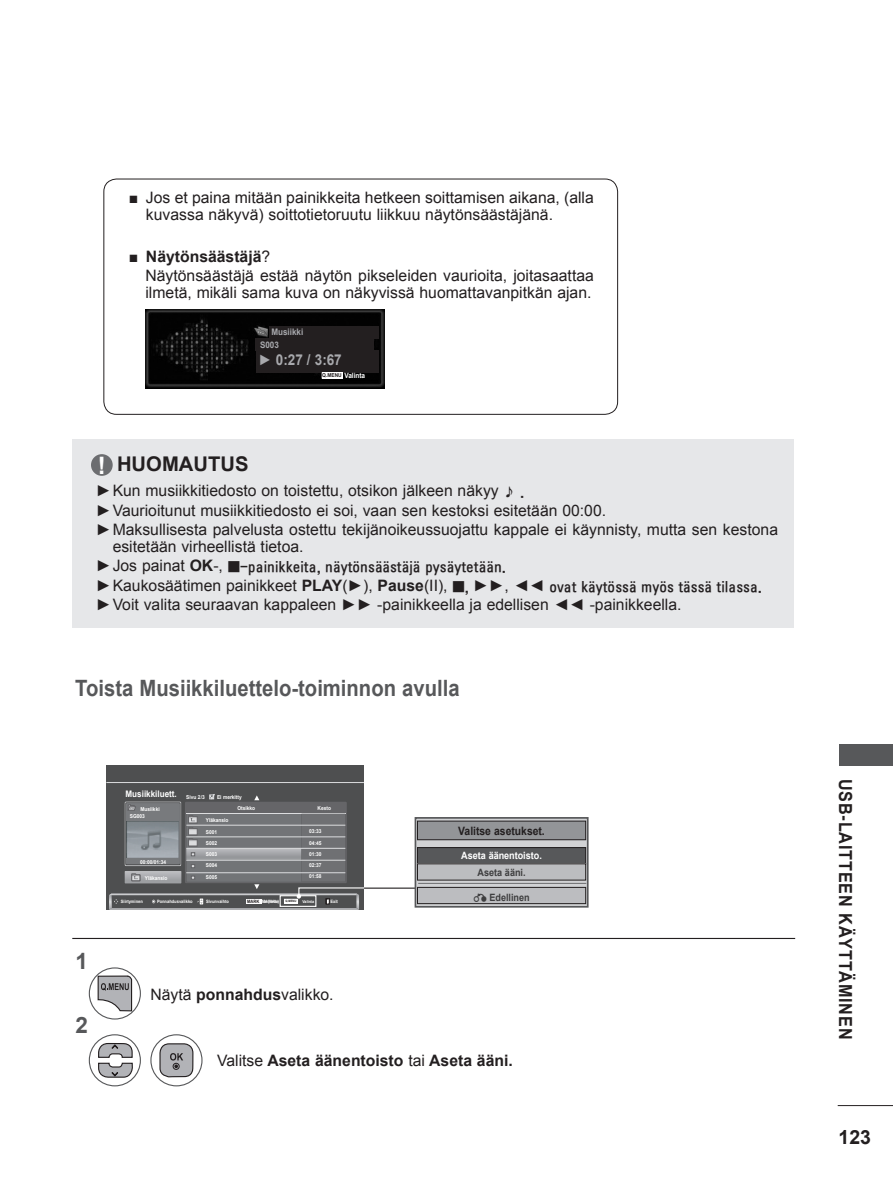
<style>
.page{position:relative;width:893px;height:1191px;background:#fff}
.page>*{position:absolute;margin:0;border:0;box-sizing:border-box;transform-origin:0 0}
.t1{font:700 24px "Arial";color:#fff}
.contents_body_head_1{font:700 22.5px "Arial";color:#57585a;scale:.9 1}
.body_main{font:700 22.5px "Arial";color:#57585a}
.body_main-2{font:700 20.25px "Arial";color:#231f20}
.t2{font:700 19.5px "Arial";color:#231f20}
.t3{font:700 18px "Arial";letter-spacing:.05em;color:#231f20;scale:.9 1}
.body_main_10_5pt{font:15.75px/16.5px "Arial";color:#231f20}
.body_main-3{font:15.75px/16.5px "Arial";color:#231f20}
.body_main_10_5pt-2{font:15.75px "LG Display Eng";color:#231f20}
.body_main-4{font:700 15.75px "Arial";color:#231f20}
.body_main_10_5pt-3{font:700 15.75px "Arial";color:#231f20}
.OSD_selete_white_6pt{font:700 15px "Arial";color:#a8a9ad;scale:.9 1}
.OSD_source_menu_6pt{font:700 11.55px "Arial";color:#231f20;scale:.9 1}
.OSD_source_menu_6pt-2{font:700 10.05px "Arial";letter-spacing:-.005em;color:#3e3e3f;scale:.9 1}
.OSD_source_menu_6pt-3{font:700 10.05px "Arial";letter-spacing:-.005em;color:#fff;scale:.9 1}
.OSD_main_menu_8pt{font:700 9px "Arial";color:#fff;scale:.9 1}
.OSD_selete_white_6pt-2{font:700 9px "Arial";color:#a8a9ad;scale:.9 1}
.OSD_selete_white_6pt-3{font:700 7.2px "Arial";color:#fff;scale:.9 1}
.OSD_source_menu_6pt-4{font:700 5.4px "Arial";color:#fff;scale:.9 1}
.OSD_selete_white_6pt-4{font:700 5.4px "Arial";color:#fff;scale:.9 1}
.t4{font:700 5.4px "Arial";color:#231f20;scale:.9 1}
.OSD_selete_white_6pt-5{font:700 4.5px "Arial";color:#fff;scale:.9 1}
.OSD_selete_white_6pt-6{font:700 4.5px "Arial";letter-spacing:-.22em;color:#fff;scale:.9 1}
.OSD_selete_white_6pt-7{font:700 4.5px "Arial";color:#231f20;scale:.9 1}
.OSD_selete_white_6pt-8{font:700 4.05px "Arial";color:#fff;scale:.9 1}
.OSD_selete_white_6pt-9{font:700 3px "Arial";color:#231f20;scale:.9 1}
.s1{font-weight:400}
.s2{font-family:"LG Display Eng"}
.s3{font-family:"Arial"}
.s4{font-family:"Arial";font-weight:700}
.s5{font-weight:700}
.s6{font-family:"LG Display Eng";font-weight:400}
</style>
<div class="page">
<hr style="left:838px;top:1105px;width:55px;height:1px;background:#231f20">
<div style="left:839px;top:744px;width:54px;height:21px;background:#57585a"></div>
<hr style="left:360px;top:887px;width:72px;height:1px;background:#231f20">
<div style="left:103px;top:179px;width:515px;height:236px;border:1px solid #231f20;border-radius:13px"></div>
<div style="left:72px;top:439px;width:722px;height:189px;background:#e6e7e9"></div>
<div style="left:91px;top:454px;width:22px;height:22px;background:#6c6d70;border-radius:50%"></div>
<img style="left:146px;top:309px;width:238px;height:79px">
<div style="left:269px;top:326px;width:110px;height:12px;background:#231f20"></div>
<div style="left:255px;top:338px;width:119px;height:13px;background:#231f20"></div>
<div style="left:256px;top:350px;width:123px;height:22px;background:#231f20"></div>
<div style="left:322px;top:372px;width:20px;height:7px;background:#fff"></div>
<div style="left:89px;top:967px;width:52px;height:52px;border:1px solid #57585a;border-radius:50%"></div>
<svg style="left:97px;top:975px;width:36px;height:37px"></svg>
<div style="left:89px;top:1034px;width:52px;height:52px;border:1px solid #57585a;border-radius:50%"></div>
<svg style="left:97px;top:1042px;width:36px;height:36px"></svg>
<div style="left:150px;top:1034px;width:53px;height:52px;border:1px solid #57585a;border-radius:50%"></div>
<svg style="left:159px;top:1042px;width:35px;height:36px"></svg>
<hr style="left:72px;top:938px;width:723px;height:1px;background:#231f20">
<div style="left:106px;top:765px;width:258px;height:145px;background:#4e4f50"></div>
<hr style="left:106px;top:782px;width:258px;height:1px;background:#dcdddf">
<div style="left:415px;top:817px;width:174px;height:90px;background:linear-gradient(to right,#d1d2d4,#d1d2d4);border:2px solid #57585a"></div>
<div style="left:417px;top:821px;width:169px;height:18px;background:#939598"></div>
<div style="left:417px;top:821px;width:169px;height:19px;border:1px solid #231f20"></div>
<div style="left:417px;top:847px;width:169px;height:17px;background:#57585a"></div>
<div style="left:417px;top:847px;width:169px;height:17px;border:1px solid #231f20"></div>
<div style="left:417px;top:864px;width:169px;height:16px;background:#bcbdc0"></div>
<div style="left:417px;top:863px;width:169px;height:17px;border:1px solid #231f20"></div>
<div style="left:417px;top:887px;width:169px;height:16px;background:#bcbdc0"></div>
<div style="left:417px;top:887px;width:169px;height:17px;border:1px solid #231f20"></div>
<hr style="left:419px;top:883px;width:167px;height:1px;background:#6c6d70">
<svg style="left:109px;top:794px;width:256px;height:115px"></svg>
<div style="left:284px;top:898px;width:14px;height:5px;background:#fff"></div>
<p class="body_main_10_5pt" style="left:146px;top:190px;width:449px;text-indent:-17px">■ Jos et paina mitään painikkeita hetkeen soittamisen aikana, (alla kuvassa näkyvä) soittotietoruutu liikkuu näytönsäästäjänä.</p>
<p class="body_main_10_5pt-3" style="left:129px;top:246px;width:143px"><span class="s1">■</span> Näytönsäästäjä<span class="s1">?</span></p>
<p class="body_main-3" style="left:145px;top:267px;width:450px">Näytönsäästäjä estää näytön pikseleiden vaurioita, joitasaattaa ilmetä, mikäli sama kuva on näkyvissä huomattavanpitkän ajan.</p>
<p class="OSD_selete_white_6pt-2" style="left:271px;top:326px;width:37px">Musiikki</p>
<p class="OSD_selete_white_6pt-2" style="left:260px;top:339px;width:22px">S003</p>
<p class="OSD_selete_white_6pt" style="left:258px;top:350px;width:94px"><span class="s1">►</span> 0:27 / 3:67</p>
<p class="t4" style="left:322px;top:372px;width:23px">Q.MENU</p>
<p class="OSD_selete_white_6pt-3" style="left:344px;top:370px;width:25px">Valinta</p>
<h1 class="t1" style="left:98px;top:449px;width:9px">!</h1>
<p class="body_main-2" style="left:117px;top:451px;width:133px">HUOMAUTUS</p>
<p class="body_main_10_5pt" style="left:96px;top:483px;width:430px">►Kun musiikkitiedosto on toistettu, otsikon jälkeen näkyy <span class="s2">♪ .</span></p>
<p class="body_main_10_5pt" style="left:96px;top:502px;width:512px">►Vaurioitunut musiikkitiedosto ei soi, vaan sen kestoksi esitetään 00:00.</p>
<p class="body_main_10_5pt" style="left:113px;top:522px;width:667px;text-indent:-17px">►Maksullisesta palvelusta ostettu tekijänoikeussuojattu kappale ei käynnisty, mutta sen kestona esitetään virheellistä tietoa.</p>
<p class="body_main_10_5pt-2" style="left:96px;top:555px;width:412px"><span class="s3">►Jos painat</span> <span class="s4">OK</span><span class="s3">-,</span> ꔠ-painikkeita, näytönsäästäjä pysäytetään.</p>
<p class="body_main_10_5pt" style="left:96px;top:577px;width:668px">►Kaukosäätimen painikkeet <span class="s5">PLAY</span>(<span class="s5">►</span>), <span class="s5">Pause</span>(II), <span class="s2">ꔠ,</span> <span class="s5">►►</span>, <span class="s5">◄◄</span> <span class="s2">ovat käytössä myös tässä tilassa.</span></p>
<p class="body_main_10_5pt" style="left:96px;top:596px;width:587px">►Voit valita seuraavan kappaleen <span class="s5">►►</span> -painikkeella ja edellisen <span class="s5">◄◄</span> -painikkeella.</p>
<p class="contents_body_head_1" style="left:75px;top:673px;width:429px">Toista Musiikkiluettelo-toiminnon avulla</p>
<p class="OSD_main_menu_8pt" style="left:126px;top:787px;width:59px">Musiikkiluett.</p>
<p class="OSD_selete_white_6pt-4" style="left:141px;top:805px;width:23px">Musiikki</p>
<p class="OSD_selete_white_6pt-4" style="left:130px;top:812px;width:18px">SG003</p>
<p class="OSD_selete_white_6pt-4" style="left:140px;top:858px;width:31px">00:00/01:34</p>
<p class="OSD_source_menu_6pt-4" style="left:145px;top:874px;width:27px">Yläkansio</p>
<p class="OSD_source_menu_6pt-4" style="left:186px;top:794px;width:22px">Sivu 2/3</p>
<p class="OSD_source_menu_6pt-4" style="left:217px;top:794px;width:29px">Ei merkitty</p>
<p class="OSD_source_menu_6pt-4" style="left:237px;top:804px;width:21px">Otsikko</p>
<p class="OSD_source_menu_6pt-4" style="left:318px;top:804px;width:16px">Kesto</p>
<p class="OSD_source_menu_6pt-4" style="left:206px;top:817px;width:27px">Yläkansio</p>
<p class="OSD_source_menu_6pt-4" style="left:206px;top:828px;width:14px">S001</p>
<p class="OSD_source_menu_6pt-4" style="left:206px;top:839px;width:14px">S002</p>
<p class="OSD_source_menu_6pt-4" style="left:206px;top:850px;width:14px">S003</p>
<p class="OSD_source_menu_6pt-4" style="left:206px;top:862px;width:14px">S004</p>
<p class="OSD_source_menu_6pt-4" style="left:206px;top:873px;width:14px">S005</p>
<p class="OSD_source_menu_6pt-4" style="left:309px;top:828px;width:15px">03:33</p>
<p class="OSD_source_menu_6pt-4" style="left:309px;top:839px;width:15px">04:45</p>
<p class="OSD_source_menu_6pt-4" style="left:309px;top:850px;width:15px">01:30</p>
<p class="OSD_source_menu_6pt-4" style="left:309px;top:861px;width:15px">02:37</p>
<p class="OSD_source_menu_6pt-4" style="left:309px;top:873px;width:15px">01:58</p>
<p class="OSD_source_menu_6pt" style="left:458px;top:823px;width:98px">Valitse asetukset.</p>
<p class="OSD_source_menu_6pt-3" style="left:461px;top:849px;width:91px">Aseta äänentoisto.</p>
<p class="OSD_source_menu_6pt-2" style="left:478px;top:865px;width:55px">Aseta ääni.</p>
<p class="body_main" style="left:76px;top:946px;width:14px">1</p>
<p class="body_main" style="left:76px;top:1009px;width:14px">2</p>
<p class="OSD_selete_white_6pt-5" style="left:121px;top:898px;width:26px">Siirtyminen</p>
<p class="OSD_selete_white_6pt-5" style="left:157px;top:898px;width:41px">Ponnahdusvalikko</p>
<p class="OSD_selete_white_6pt-5" style="left:206px;top:898px;width:27px">Sivunvaihto</p>
<p class="OSD_selete_white_6pt-7" style="left:247px;top:898px;width:15px">MARK</p>
<p class="OSD_selete_white_6pt-6" style="left:262px;top:898px;width:21px">Mark(Merkitse)</p>
<p class="OSD_selete_white_6pt-9" style="left:286px;top:899px;width:13px">Q.MENU</p>
<p class="OSD_selete_white_6pt-8" style="left:302px;top:898px;width:15px">Valinta</p>
<p class="OSD_selete_white_6pt-5" style="left:330px;top:898px;width:10px">Exit</p>
<p class="OSD_source_menu_6pt-2" style="left:474px;top:890px;width:64px"><span class="s6">ꕪ</span> Edellinen</p>
<p class="body_main-3" style="left:150px;top:986px;width:185px">Näytä <span class="s5">ponnahdus</span>valikko.</p>
<p class="body_main-4" style="left:217px;top:1049px;width:297px"><span class="s1">Valitse</span> Aseta äänentoisto <span class="s1">tai</span> Aseta ääni.</p>
<p class="t3" style="left:857px;top:779px;width:291px;rotate:90deg">USB-LAITTEEN KÄYTTÄMINEN</p>
<p class="t2" style="left:838px;top:1124px;width:34px">123</p>
</div>
